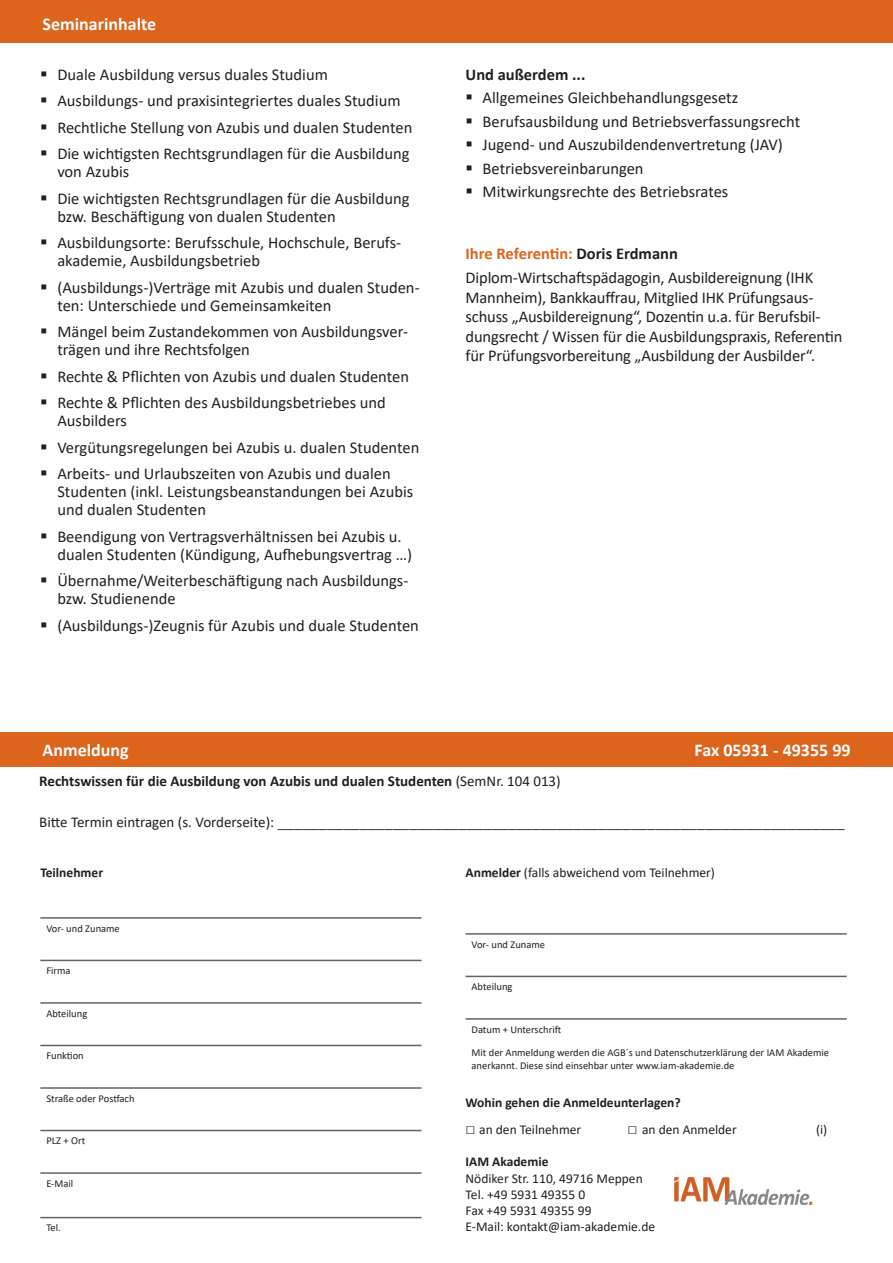
<style>
.page{position:relative;width:893px;height:1263px;background:#fff}
.page>*{position:absolute;margin:0;border:0;box-sizing:border-box;transform-origin:0 0}
.t1{font:700 18px "Calibri";color:#fff}
.t2{font:16.5px/26.5px "Calibri";color:#231f20}
.t3{font:16.5px "Calibri";color:#3e3e3f}
.t4{font:700 16.5px "Calibri";color:#231f20}
.t5{font:700 15px "Calibri";color:#231f20}
.t6{font:13.5px/16.2px "Calibri";color:#231f20}
.t7{font:700 13.5px "Calibri";color:#231f20}
.t8{font:10.5px/12.6px "Calibri";color:#231f20}
.s1{font-weight:700;color:#dc641c}
.s2{font-weight:700}
.s3{font-weight:400}
.s4{font-size:15px;color:#231f20}
.s5{font-family:"Arial";font-weight:700;font-size:16.5px}
</style>
<div class="page">
<div style="left:0;top:0;width:893px;height:43px;background:#dc641c"></div>
<div style="left:0;top:733px;width:893px;height:34px;background:#dc641c"></div>
<hr style="left:40px;top:917px;width:382px;height:2px;background:#636366">
<hr style="left:40px;top:960px;width:382px;height:1px;background:#636366">
<hr style="left:40px;top:1002px;width:382px;height:2px;background:#636366">
<hr style="left:40px;top:1045px;width:382px;height:1px;background:#636366">
<hr style="left:40px;top:1087px;width:382px;height:2px;background:#636366">
<hr style="left:40px;top:1130px;width:382px;height:1px;background:#636366">
<hr style="left:40px;top:1172px;width:382px;height:2px;background:#636366">
<hr style="left:40px;top:1217px;width:382px;height:1px;background:#636366">
<hr style="left:466px;top:933px;width:381px;height:2px;background:#636366">
<hr style="left:466px;top:976px;width:381px;height:1px;background:#636366">
<hr style="left:466px;top:1018px;width:381px;height:2px;background:#636366">
<img style="left:674px;top:1177px;width:139px;height:28px">
<p class="t1" style="left:43px;top:11px;width:115px">Seminarinhalte</p>
<p class="t2" style="left:57px;top:61px;width:357px">Duale Ausbildung versus duales Studium Ausbildungs- und praxisintegriertes duales Studium Rechtliche Stellung von Azubis und dualen Studenten Die wichtigsten Rechtsgrundlagen für die Ausbildung</p>
<p class="t2" style="left:57px;top:158px;width:354px">von Azubis<br>Die wichtigsten Rechtsgrundlagen für die Ausbildung</p>
<p class="t2" style="left:57px;top:203px;width:345px">bzw. Beschäftigung von dualen Studenten<br>Ausbildungsorte: Berufsschule, Hochschule, Berufs-</p>
<p class="t2" style="left:57px;top:247px;width:364px">akademie, Ausbildungsbetrieb<br>(Ausbildungs-)Verträge mit Azubis und dualen Studen-</p>
<p class="t2" style="left:57px;top:292px;width:352px">ten: Unterschiede und Gemeinsamkeiten<br>Mängel beim Zustandekommen von Ausbildungsver-</p>
<p class="t2" style="left:57px;top:336px;width:353px">trägen und ihre Rechtsfolgen<br>Rechte &amp; Pflichten von Azubis und dualen Studenten<br>Rechte &amp; Pflichten des Ausbildungsbetriebes und</p>
<p class="t2" style="left:57px;top:407px;width:364px">Ausbilders<br>Vergütungsregelungen bei Azubis u. dualen Studenten<br>Arbeits- und Urlaubszeiten von Azubis und dualen</p>
<p class="t2" style="left:57px;top:482px;width:357px;line-height:18px">Studenten (inkl. Leistungsbeanstandungen bei Azubis und dualen Studenten</p>
<p class="t2" style="left:57px;top:527px;width:356px;line-height:18px">Beendigung von Vertragsverhältnissen bei Azubis u. dualen Studenten (Kündigung, Aufhebungsvertrag …)</p>
<p class="t2" style="left:57px;top:571px;width:353px;line-height:18px">Übernahme/Weiterbeschäftigung nach Ausbildungs&shy;bzw. Studienende</p>
<p class="t2" style="left:57px;top:612px;width:363px">(Ausbildungs-)Zeugnis für Azubis und duale Studenten</p>
<p class="t4" style="left:466px;top:63px;width:121px">Und außerdem ...</p>
<p class="t2" style="left:483px;top:86px;width:319px;line-height:23.5px">Allgemeines Gleichbehandlungsgesetz Berufsausbildung und Betriebsverfassungsrecht Jugend- und Auszubildendenvertretung (JAV)<br>Betriebsvereinbarungen<br>Mitwirkungsrechte des Betriebsrates</p>
<p class="t2" style="left:466px;top:241px;width:349px;line-height:23.7px"><span class="s1">Ihre Referentin:</span> <span class="s2">Doris Erdmann<br></span>Diplom-Wirtschaftspädagogin, Ausbildereignung (IHK</p>
<p class="t2" style="left:466px;top:287px;width:379px;line-height:19.5px">Mannheim), Bankkauffrau, Mitglied IHK Prüfungsaus&shy;schuss „Ausbildereignung“, Dozentin u.a. für Berufsbil&shy;dungsrecht / Wissen für die Ausbildungspraxis, Referentin für Prüfungsvorbereitung „Ausbildung der Ausbilder“.</p>
<p class="t1" style="left:43px;top:738px;width:88px">Anmeldung</p>
<p class="t1" style="left:695px;top:738px;width:158px">Fax 05931 - 49355 99</p>
<p class="t5" style="left:39px;top:770px;width:523px">Rechtswissen für die Ausbildung von Azubis und dualen Studenten <span class="s3">(SemNr. 104 013)</span></p>
<p class="t3" style="left:39px;top:810px;width:807px"><span class="s4">Bitte Termin eintragen (s. Vorderseite):</span> _____________________________________________________________________</p>
<p class="t7" style="left:40px;top:863px;width:64px">Teilnehmer</p>
<p class="t8" style="left:46px;top:922px;width:75px">Vor- und Zuname</p>
<p class="t8" style="left:46px;top:964px;width:26px">Firma</p>
<p class="t8" style="left:46px;top:1007px;width:42px">Abteilung</p>
<p class="t8" style="left:46px;top:1049px;width:39px">Funktion</p>
<p class="t8" style="left:46px;top:1092px;width:90px">Straße oder Postfach</p>
<p class="t8" style="left:46px;top:1134px;width:40px">PLZ + Ort</p>
<p class="t8" style="left:46px;top:1177px;width:29px">E-Mail</p>
<p class="t8" style="left:46px;top:1221px;width:16px">Tel.</p>
<p class="t6" style="left:466px;top:864px;width:251px"><span class="s2">Anmelder</span> (falls abweichend vom Teilnehmer)</p>
<p class="t8" style="left:472px;top:938px;width:75px">Vor- und Zuname</p>
<p class="t8" style="left:472px;top:980px;width:42px">Abteilung</p>
<p class="t8" style="left:472px;top:1023px;width:91px">Datum + Unterschrift</p>
<p class="t8" style="left:472px;top:1046px;width:359px">Mit der Anmeldung werden die AGB´s und Datenschutzerklärung der IAM Akademie anerkannt. Diese sind einsehbar unter www.iam-akademie.de</p>
<p class="t7" style="left:466px;top:1093px;width:217px">Wohin gehen die Anmeldeunterlagen?</p>
<p class="t6" style="left:466px;top:1121px;width:117px"><span class="s5">□</span> an den Teilnehmer</p>
<p class="t6" style="left:628px;top:1121px;width:111px"><span class="s5">□</span> an den Anmelder</p>
<p class="t6" style="left:816px;top:1121px;width:13px">(i)</p>
<p class="t7" style="left:466px;top:1152px;width:84px">IAM Akademie</p>
<p class="t6" style="left:466px;top:1170px;width:191px">Nödiker Str. 110, 49716 Meppen<br>Tel. +49 5931 49355 0<br>Fax +49 5931 49355 99<br>E-Mail: kontakt@iam-akademie.de</p>
</div>
